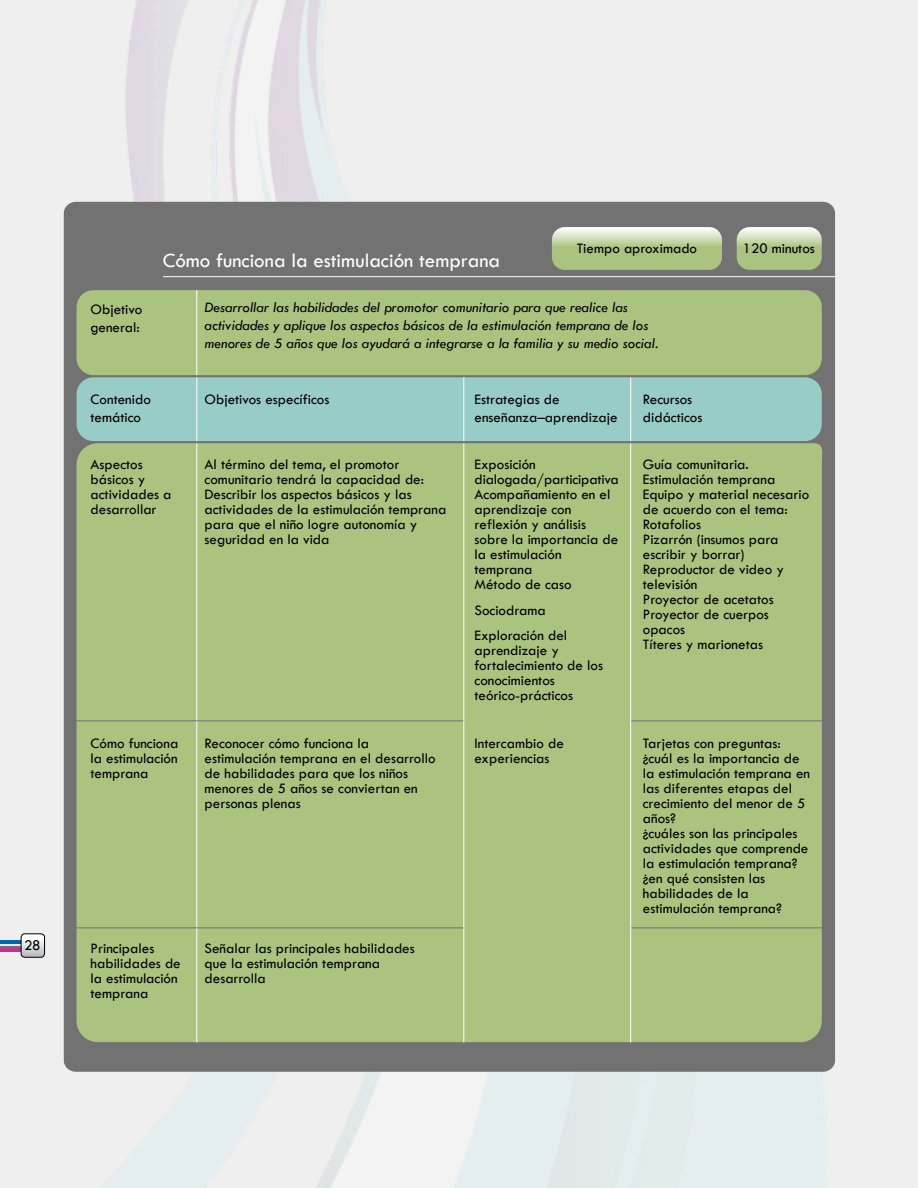
<style>
.page{position:relative;width:918px;height:1188px;background:#eaeaea}
.page>*{position:absolute;margin:0;border:0;box-sizing:border-box;transform-origin:0 0}
.t1{font:21px "Tw Cen";color:#fff}
.t2{font:15.3px "Tw Cen";color:#000}
.t3{font:15px/15px "Tw Cen";color:#000}
.t4{font:italic 15px/18px "Tw Cen";color:#000}
</style>
<div class="page">
<hr style="left:0;top:940px;width:23px;height:4px;background:#0067b1">
<hr style="left:0;top:946px;width:23px;height:2px;background:#717073">
<hr style="left:0;top:948px;width:23px;height:3px;background:#ca3092">
<hr style="left:0;top:944px;width:23px;height:2px;background:#e6e7e8">
<svg style="left:21px;top:934px;width:24px;height:23px"></svg>
<div style="left:21px;top:933px;width:24px;height:25px;border:1px solid #000;border-radius:4px"></div>
<div style="left:64px;top:202px;width:771px;height:870px;background:#727272;border-radius:12px"></div>
<div style="left:77px;top:377px;width:745px;height:64px;background:#98ccc7;border-radius:17px"></div>
<hr style="left:163px;top:276px;width:672px;height:1px;background:#fff">
<div style="left:77px;top:290px;width:745px;height:85px;background:#aac480;border-radius:17px"></div>
<div style="left:77px;top:443px;width:746px;height:599px;background:#aac480"></div>
<hr style="left:196px;top:290px;width:1px;height:85px;background:#fff">
<hr style="left:196px;top:377px;width:1px;height:64px;background:#fff">
<hr style="left:196px;top:444px;width:1px;height:598px;background:#fff">
<hr style="left:463px;top:377px;width:1px;height:64px;background:#fff">
<hr style="left:630px;top:377px;width:1px;height:64px;background:#fff">
<div style="left:737px;top:227px;width:85px;height:43px;background:#aac480;border-radius:13px"></div>
<div style="left:552px;top:227px;width:170px;height:43px;background:#aac480;border-radius:13px"></div>
<svg style="left:737px;top:227px;width:85px;height:20px;background:#d0ddbc"></svg>
<svg style="left:552px;top:227px;width:170px;height:19px;background:#d5e1c2"></svg>
<hr style="left:77px;top:720px;width:387px;height:1px;background:#727272">
<hr style="left:77px;top:927px;width:387px;height:1px;background:#727272">
<hr style="left:631px;top:720px;width:194px;height:1px;background:#727272">
<hr style="left:631px;top:927px;width:194px;height:1px;background:#727272">
<hr style="left:463px;top:444px;width:1px;height:598px;background:#fff">
<hr style="left:630px;top:444px;width:1px;height:598px;background:#fff">
<p class="t2" style="left:24px;top:936px;width:18px">28</p>
<h1 class="t1" style="left:163px;top:248px;width:339px">Cómo funciona la estimulación temprana</h1>
<p class="t3" style="left:577px;top:240px;width:122px">Tiempo aproximado</p>
<p class="t3" style="left:743px;top:240px;width:73px">120 minutos</p>
<p class="t3" style="left:91px;top:300px;width:53px;line-height:18px">Objetivo general:</p>
<p class="t4" style="left:205px;top:298px;width:455px">Desarrollar las habilidades del promotor comunitario para que realice las actividades y aplique los aspectos básicos de la estimulación temprana de los menores de 5 años que los ayudará a integrarse a la familia y su medio social.</p>
<p class="t3" style="left:91px;top:390px;width:62px;line-height:18px">Contenido temático</p>
<p class="t3" style="left:205px;top:392px;width:126px">Objetivos específicos</p>
<p class="t3" style="left:475px;top:390px;width:145px;line-height:18px">Estrategias de enseñanza–aprendizaje</p>
<p class="t3" style="left:643px;top:390px;width:61px;line-height:18px">Recursos didácticos</p>
<p class="t3" style="left:91px;top:457px;width:83px">Aspectos básicos y actividades a desarrollar</p>
<p class="t3" style="left:205px;top:457px;width:243px">Al término del tema, el promotor comunitario tendrá la capacidad de:<br>Describir los aspectos básicos y las actividades de la estimulación temprana para que el niño logre autonomía y seguridad en la vida</p>
<p class="t3" style="left:475px;top:457px;width:146px">Exposición dialogada/participativa<br>Acompañamiento en el aprendizaje con reflexión y análisis sobre la importancia de la estimulación temprana<br>Método de caso</p>
<p class="t3" style="left:475px;top:597px;width:94px;line-height:25.5px">Sociodrama<br>Exploración del</p>
<p class="t3" style="left:475px;top:643px;width:130px">aprendizaje y fortalecimiento de los conocimientos teórico-prácticos</p>
<p class="t3" style="left:643px;top:457px;width:168px">Guía comunitaria.<br>Estimulación temprana<br>Equipo y material necesario de acuerdo con el tema:<br>Rotafolios<br>Pizarrón (insumos para escribir y borrar)<br>Reproductor de video y televisión<br>Proyector de acetatos<br>Proyector de cuerpos opacos<br>Títeres y marionetas</p>
<p class="t3" style="left:91px;top:736px;width:89px;text-align:justify">Cómo funciona la estimulación temprana</p>
<p class="t3" style="left:205px;top:736px;width:232px">Reconocer cómo funciona la estimulación temprana en el desarrollo de habilidades para que los niños menores de 5 años se conviertan en personas plenas</p>
<p class="t3" style="left:475px;top:736px;width:91px">Intercambio de experiencias</p>
<p class="t3" style="left:643px;top:736px;width:169px">Tarjetas con preguntas: ¿cuál es la importancia de la estimulación temprana en las diferentes etapas del crecimiento del menor de 5 años?<br>¿cuáles son las principales actividades que comprende la estimulación temprana? ¿en qué consisten las habilidades de la estimulación temprana?</p>
<p class="t3" style="left:91px;top:941px;width:92px">Principales habilidades de la estimulación temprana</p>
<p class="t3" style="left:205px;top:941px;width:212px">Señalar las principales habilidades que la estimulación temprana desarrolla</p>
</div>
